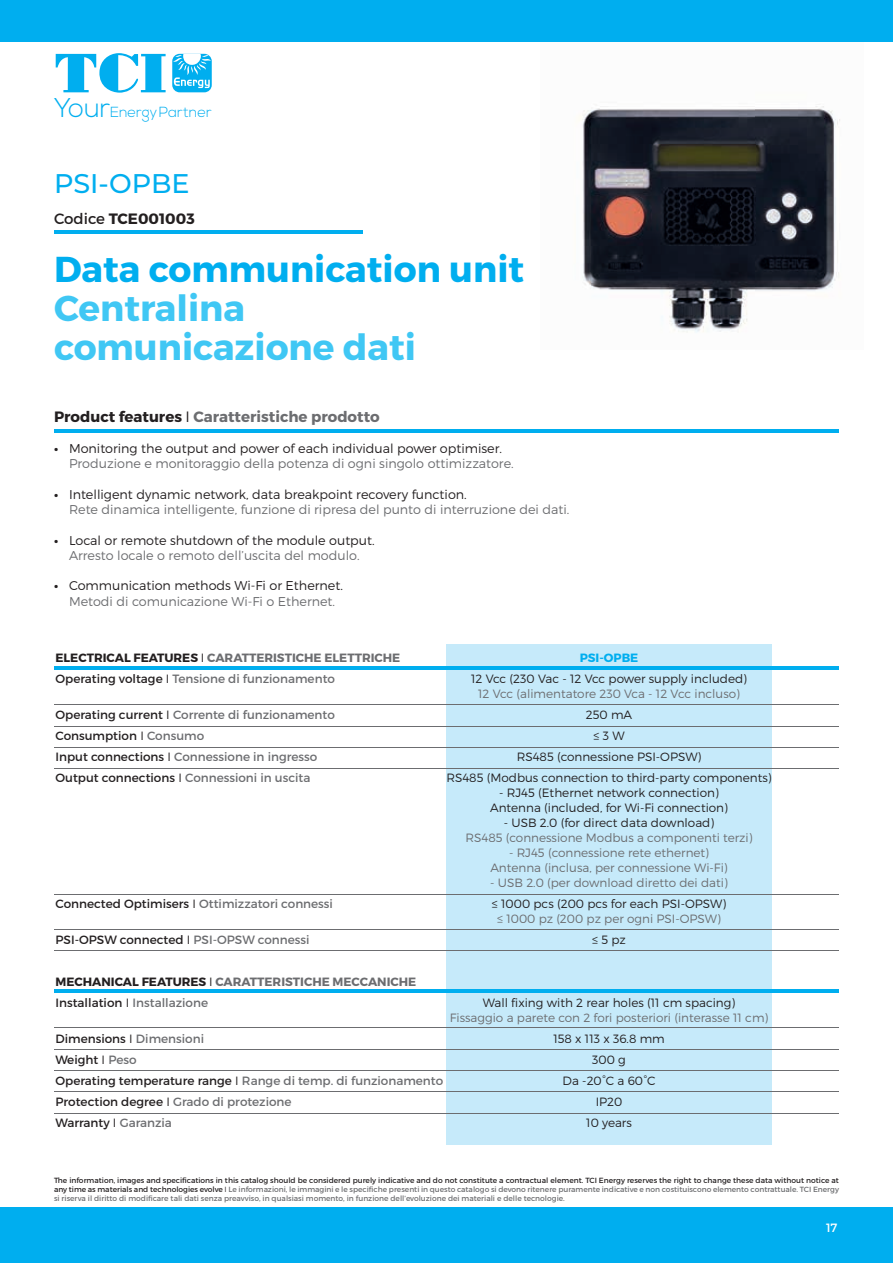
<style>
.page{position:relative;width:893px;height:1263px;background:#fff}
.page>*{position:absolute;margin:0;border:0;box-sizing:border-box;transform-origin:0 0}
.t1{font:700 36px/39px "Montserrat";color:#40c7f4}
.t2{font:700 36px "Montserrat";color:#00aeef}
.t3{font:500 27px "Montserrat";color:#00aeef}
.t4{font:700 15px "Montserrat";color:#6c6d70}
.t5{font:700 15px "Montserrat";color:#231f20}
.t6{font:300 14.55px "Nexa";color:#00aeef}
.t7{font:300 12.75px/15.3px "Montserrat";color:#6c6d70}
.t8{font:300 12.75px/15.3px "Montserrat";color:#231f20;text-align:center}
.t9{font:300 12px/15px "Montserrat";color:#231f20;text-align:center}
.t10{font:12px "Montserrat";color:#6c6d70}
.t11{font:300 12px/15px "Montserrat";color:#6c6d70;text-align:center}
.t12{font:700 12px/21px "Montserrat";color:#6c6d70}
.t13{font:12px "Montserrat";color:#231f20}
.t14{font:700 12px "Montserrat";color:#00aeef}
.t15{font:12px "Montserrat";color:#fff}
.t16{font:7.5px/9px "Montserrat";color:#6c6d70;text-align:justify}
.s1{font-size:27.15px}
.s2{font-weight:400}
.s3{color:#231f20}
.s4{font-weight:300;color:#231f20}
.s5{font-weight:700;color:#231f20}
.s6{font-weight:700}
.s7{color:#6c6d70}
.s8{font-weight:300}
.s9{font-weight:400;color:#231f20}
</style>
<div class="page">
<div style="left:0;top:1208px;width:893px;height:55px;background:#00aeef"></div>
<div style="left:0;top:0;width:893px;height:42px;background:#00aeef"></div>
<div style="left:446px;top:644px;width:326px;height:500px;background:#c6eafa"></div>
<svg style="left:56px;top:53px;width:110px;height:40px"></svg>
<div style="left:172px;top:54px;width:40px;height:38px;background:#00aeef;border-radius:7px"></div>
<svg style="left:173px;top:54px;width:38px;height:34px"></svg>
<hr style="left:54px;top:231px;width:308px;height:3px;background:#00aeef">
<hr style="left:54px;top:429px;width:785px;height:3px;background:#00aeef">
<hr style="left:54px;top:666px;width:785px;height:3px;background:#00aeef">
<hr style="left:54px;top:990px;width:785px;height:3px;background:#00aeef">
<hr style="left:54px;top:704px;width:785px;height:1px;background:#6c6d70">
<hr style="left:54px;top:726px;width:785px;height:1px;background:#6c6d70">
<hr style="left:54px;top:747px;width:785px;height:1px;background:#6c6d70">
<hr style="left:54px;top:768px;width:785px;height:1px;background:#6c6d70">
<hr style="left:54px;top:894px;width:785px;height:1px;background:#6c6d70">
<hr style="left:54px;top:929px;width:785px;height:1px;background:#6c6d70">
<hr style="left:54px;top:950px;width:785px;height:1px;background:#6c6d70">
<hr style="left:54px;top:1027px;width:785px;height:1px;background:#6c6d70">
<hr style="left:54px;top:1049px;width:785px;height:1px;background:#6c6d70">
<hr style="left:54px;top:1070px;width:785px;height:1px;background:#6c6d70">
<hr style="left:54px;top:1091px;width:785px;height:1px;background:#6c6d70">
<hr style="left:54px;top:1113px;width:785px;height:1px;background:#6c6d70">
<img style="left:579px;top:106px;width:261px;height:227px">
<h3 class="t6" style="left:54px;top:104px;width:159px"><span class="s1">Your</span>Energy Partner</h3>
<h2 class="t3" style="left:54px;top:164px;width:137px">PSI-OPBE</h2>
<h3 class="t5" style="left:54px;top:209px;width:142px"><span class="s2">Codice</span> TCE001003</h3>
<h1 class="t2" style="left:54px;top:247px;width:472px">Data communication unit</h1>
<h1 class="t1" style="left:54px;top:289px;width:363px">Centralina comunicazione dati</h1>
<h3 class="t4" style="left:54px;top:407px;width:327px"><span class="s3">Product features</span> <span class="s4">I</span> Caratteristiche prodotto</h3>
<h3 class="t7" style="left:69px;top:440px;width:446px;text-indent:-15px"><span class="s5">•</span> <span class="s3">Monitoring the output and power of each individual power optimiser.<br></span>Produzione e monitoraggio della potenza di ogni singolo ottimizzatore.</h3>
<h3 class="t7" style="left:69px;top:486px;width:502px;text-indent:-15px"><span class="s5">•</span> <span class="s3">Intelligent dynamic network, data breakpoint recovery function.<br></span>Rete dinamica intelligente, funzione di ripresa del punto di interruzione dei dati.</h3>
<h3 class="t7" style="left:54px;top:532px;width:322px;text-align:center"><span class="s5">•</span> <span class="s3">Local or remote shutdown of the module output.<br></span>Arresto locale o remoto dell’uscita del modulo.</h3>
<h3 class="t8" style="left:54px;top:578px;width:290px"><span class="s6">•</span> Communication methods Wi-Fi or Ethernet.<br><span class="s7">Metodi di comunicazione Wi-Fi o Ethernet.</span></h3>
<h3 class="t12" style="left:56px;top:647px;width:346px"><span class="s3">ELECTRICAL FEATURES</span> <span class="s4">I</span> CARATTERISTICHE ELETTRICHE</h3>
<h3 class="t14" style="left:580px;top:650px;width:60px">PSI-OPBE</h3>
<h3 class="t10" style="left:56px;top:671px;width:281px"><span class="s3">Operating voltage</span> <span class="s4">I</span> Tensione di funzionamento</h3>
<h3 class="t9" style="left:471px;top:671px;width:277px">12 Vcc (230 Vac - 12 Vcc power supply included)</h3>
<h3 class="t11" style="left:478px;top:686px;width:263px">12 Vcc (alimentatore 230 Vca - 12 Vcc incluso)</h3>
<h3 class="t10" style="left:56px;top:707px;width:281px"><span class="s3">Operating current</span> <span class="s4">I</span> Corrente di funzionamento</h3>
<h3 class="t9" style="left:586px;top:707px;width:48px">250 mA</h3>
<h3 class="t13" style="left:56px;top:728px;width:150px">Consumption <span class="s8">I</span> <span class="s7">Consumo</span></h3>
<h3 class="t9" style="left:594px;top:728px;width:32px">≤ 3 W</h3>
<h3 class="t10" style="left:56px;top:749px;width:263px"><span class="s3">Input connections</span> <span class="s4">I</span> Connessione in ingresso</h3>
<h3 class="t9" style="left:517px;top:749px;width:186px">RS485 (connessione PSI-OPSW)</h3>
<h3 class="t10" style="left:56px;top:770px;width:256px"><span class="s3">Output connections</span> <span class="s4">I</span> Connessioni in uscita</h3>
<h3 class="t9" style="left:446px;top:770px;width:327px">RS485 (Modbus connection to third-party components)</h3>
<h3 class="t9" style="left:490px;top:785px;width:239px">- RJ45 (Ethernet network connection)<br>Antenna (included, for Wi-Fi connection)</h3>
<h3 class="t9" style="left:504px;top:815px;width:212px">- USB 2.0 (for direct data download)</h3>
<h3 class="t11" style="left:465px;top:830px;width:289px">RS485 (connessione Modbus a componenti terzi)</h3>
<h3 class="t11" style="left:490px;top:845px;width:239px">- RJ45 (connessione rete ethernet)<br>Antenna (inclusa, per connessione Wi-Fi)</h3>
<h3 class="t11" style="left:490px;top:875px;width:239px">- USB 2.0 (per download diretto dei dati)</h3>
<h3 class="t10" style="left:56px;top:896px;width:279px"><span class="s3">Connected Optimisers</span> <span class="s4">I</span> Ottimizzatori connessi</h3>
<h3 class="t9" style="left:492px;top:896px;width:236px">≤ 1000 pcs (200 pcs for each PSI-OPSW)</h3>
<h3 class="t11" style="left:497px;top:911px;width:225px">≤ 1000 pz (200 pz per ogni PSI-OPSW)</h3>
<h3 class="t13" style="left:56px;top:932px;width:256px">PSI-OPSW connected <span class="s8">I</span> <span class="s7">PSI-OPSW connessi</span></h3>
<h3 class="t9" style="left:592px;top:932px;width:35px">≤ 5 pz</h3>
<h3 class="t12" style="left:56px;top:971px;width:362px"><span class="s3">MECHANICAL FEATURES</span> <span class="s4">I</span> CARATTERISTICHE MECCANICHE<br><span class="s9">Installation</span> <span class="s4">I</span> <span class="s2">Installazione</span></h3>
<h3 class="t9" style="left:483px;top:995px;width:254px">Wall fixing with 2 rear holes (11 cm spacing)</h3>
<h3 class="t11" style="left:450px;top:1010px;width:320px">Fissaggio a parete con 2 fori posteriori (interasse 11 cm)</h3>
<h3 class="t13" style="left:56px;top:1031px;width:150px">Dimensions <span class="s8">I</span> <span class="s7">Dimensioni</span></h3>
<h3 class="t9" style="left:553px;top:1031px;width:113px">158 x 113 x 36.8 mm</h3>
<h3 class="t13" style="left:56px;top:1052px;width:83px">Weight <span class="s8">I</span> <span class="s7">Peso</span></h3>
<h3 class="t9" style="left:592px;top:1052px;width:35px">300 g</h3>
<h3 class="t10" style="left:56px;top:1073px;width:389px"><span class="s3">Operating temperature range</span> <span class="s4">I</span> Range di temp. di funzionamento</h3>
<h3 class="t9" style="left:563px;top:1073px;width:94px">Da -20°C a 60°C</h3>
<h3 class="t10" style="left:56px;top:1094px;width:238px"><span class="s3">Protection degree</span> <span class="s4">I</span> Grado di protezione</h3>
<h3 class="t9" style="left:596px;top:1094px;width:28px">IP20</h3>
<h3 class="t13" style="left:56px;top:1115px;width:118px">Warranty <span class="s8">I</span> <span class="s7">Garanzia</span></h3>
<h3 class="t9" style="left:586px;top:1115px;width:47px">10 years</h3>
<p class="t16" style="left:54px;top:1176px;width:786px"><span class="s3">The information, images and specifications in this catalog should be considered purely indicative and do not constitute a contractual element. TCI Energy reserves the right to change these data without notice at any time as materials and technologies evolve</span> <span class="s4">I</span> Le informazioni, le immagini e le specifiche presenti in questo catalogo si devono ritenere puramente indicative e non costituiscono elemento contrattuale. TCI Energy si riserva il diritto di modificare tali dati senza preavviso, in qualsiasi momento, in funzione dell’evoluzione dei materiali e delle tecnologie.</p>
<h3 class="t15" style="left:826px;top:1220px;width:13px">17</h3>
</div>
